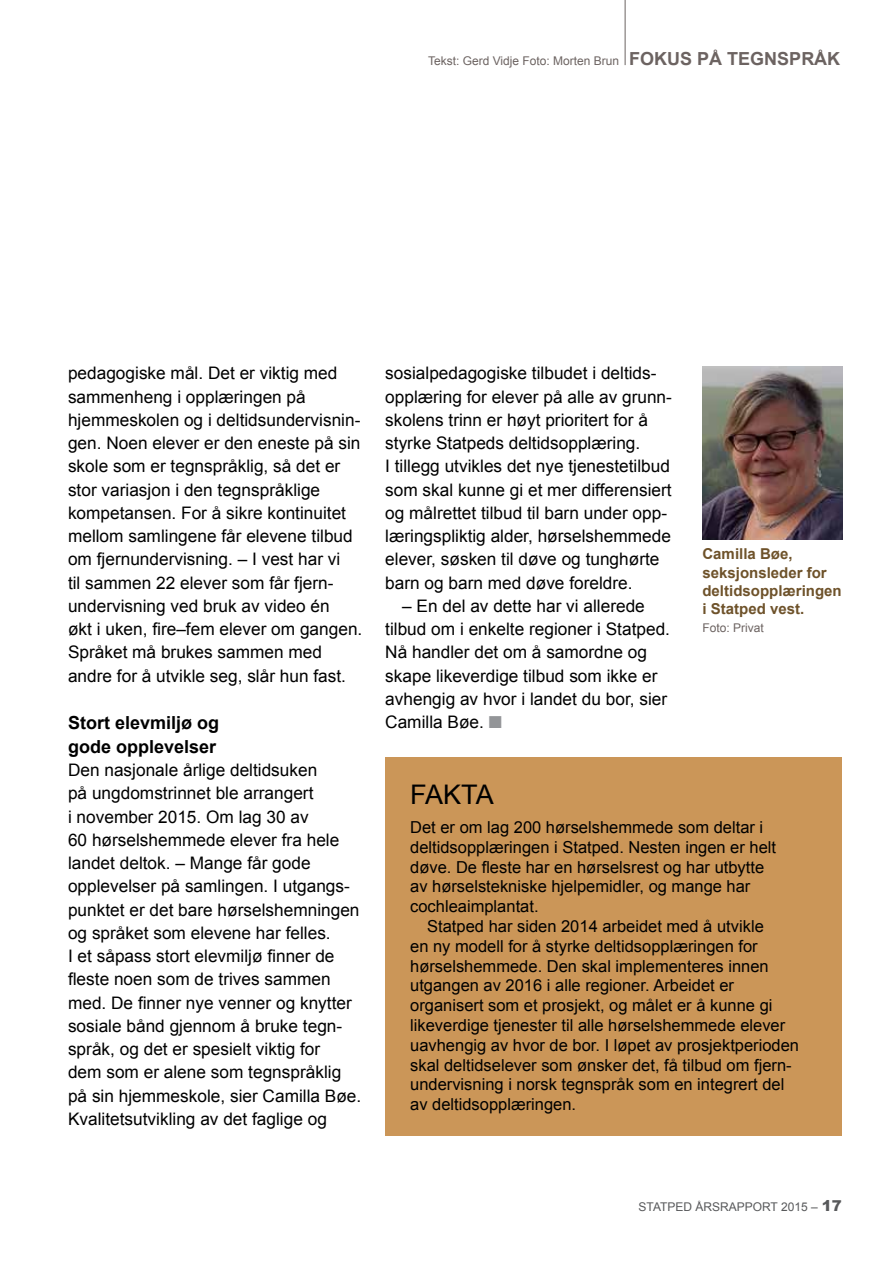
<style>
.page{position:relative;width:893px;height:1263px;background:#fff}
.page>*{position:absolute;margin:0;border:0;box-sizing:border-box;transform-origin:0 0}
.t1{font:27px "Arial";letter-spacing:-.03em;color:#000}
.t2{font:700 18px/24px "Arial";color:#000}
.t3{font:17.25px/23.2px "Arial";color:#000}
.t4{font:16.5px/19.8px "Arial";color:#000}
.t5{font:700 15px/18px "Arial";color:#6e522a}
.t6{font:12px "Arial";color:#6c6361}
.t7{font:12px "Arial";color:#58595b}
.s1{font-weight:700;font-size:18px}
.s2{color:#939598}
.s3{font-weight:900;font-size:15px}
</style>
<div class="page">
<div style="left:385px;top:757px;width:457px;height:378px;background:#cb9658"></div>
<hr style="left:625px;top:0;width:1px;height:65px;background:#6c6361">
<img style="left:702px;top:367px;width:141px;height:173px">
<p class="t6" style="left:428px;top:53px;width:414px">Tekst: Gerd Vidje Foto: Morten Brun <span class="s1">FOKUS PÅ TEGNSPRÅK</span></p>
<p class="t3" style="left:68px;top:362px;width:296px">pedagogiske mål. Det er viktig med sammenheng i opplæringen på hjemmeskolen og i deltidsundervisnin&shy;gen. Noen elever er den eneste på sin skole som er tegnspråklig, så det er stor variasjon i den tegnspråklige kompetansen. For å sikre kontinuitet mellom samlingene får elevene tilbud om fjernundervisning. – I vest har vi<br>til sammen 22 elever som får fjern&shy;undervisning ved bruk av video én<br>økt i uken, fire–fem elever om gangen.<br>Språket må brukes sammen med andre for å utvikle seg, slår hun fast.</p>
<p class="t2" style="left:68px;top:711px;width:153px">Stort elevmiljø og gode opplevelser</p>
<p class="t3" style="left:68px;top:759px;width:295px">Den nasjonale årlige deltidsuken<br>på ungdomstrinnet ble arrangert<br>i november 2015. Om lag 30 av<br>60 hørselshemmede elever fra hele landet deltok. – Mange får gode opplevelser på samlingen. I utgangs&shy;punktet er det bare hørselshemningen og språket som elevene har felles.<br>I et såpass stort elevmiljø finner de fleste noen som de trives sammen med. De finner nye venner og knytter sosiale bånd gjennom å bruke tegn&shy;språk, og det er spesielt viktig for<br>dem som er alene som tegnspråklig på sin hjemmeskole, sier Camilla Bøe.<br>Kvalitetsutvikling av det faglige og</p>
<p class="t3" style="left:385px;top:362px;width:288px">sosialpedagogiske tilbudet i deltids&shy;opplæring for elever på alle av grunn&shy;skolens trinn er høyt prioritert for å styrke Statpeds deltidsopplæring.<br>I tillegg utvikles det nye tjenestetilbud som skal kunne gi et mer differensiert og målrettet tilbud til barn under opp&shy;læringspliktig alder, hørselshemmede elever, søsken til døve og tunghørte barn og barn med døve foreldre.</p>
<p class="t3" style="left:385px;top:594px;width:286px;text-indent:17px">– En del av dette har vi allerede tilbud om i enkelte regioner i Statped.<br>Nå handler det om å samordne og skape likeverdige tilbud som ikke er avhengig av hvor i landet du bor, sier<br>Camilla Bøe. <span class="s2">■</span></p>
<p class="t5" style="left:702px;top:546px;width:141px">Camilla Bøe, seksjonsleder for deltidsopplæringen i Statped vest.</p>
<p class="t6" style="left:702px;top:619px;width:63px">Foto: Privat</p>
<h1 class="t1" style="left:410px;top:777px;width:85px">FAKTA</h1>
<p class="t4" style="left:410px;top:817px;width:367px">Det er om lag 200 hørselshemmede som deltar i deltidsopplæringen i Statped. Nesten ingen er helt døve. De fleste har en hørselsrest og har utbytte av hørselstekniske hjelpemidler, og mange har cochleaimplantat.</p>
<p class="t4" style="left:410px;top:916px;width:390px;text-indent:17px">Statped har siden 2014 arbeidet med å utvikle<br>en ny modell for å styrke deltidsopplæringen for hørselshemmede. Den skal implementeres innen utgangen av 2016 i alle regioner. Arbeidet er organisert som et prosjekt, og målet er å kunne gi likeverdige tjenester til alle hørselshemmede elever uavhengig av hvor de bor. I løpet av prosjektperioden skal deltidselever som ønsker det, få tilbud om fjern&shy;undervisning i norsk tegnspråk som en integrert del av deltidsopplæringen.</p>
<p class="t7" style="left:639px;top:1199px;width:205px">STATPED ÅRSRAPPORT 2015 – <span class="s3">17</span></p>
</div>
